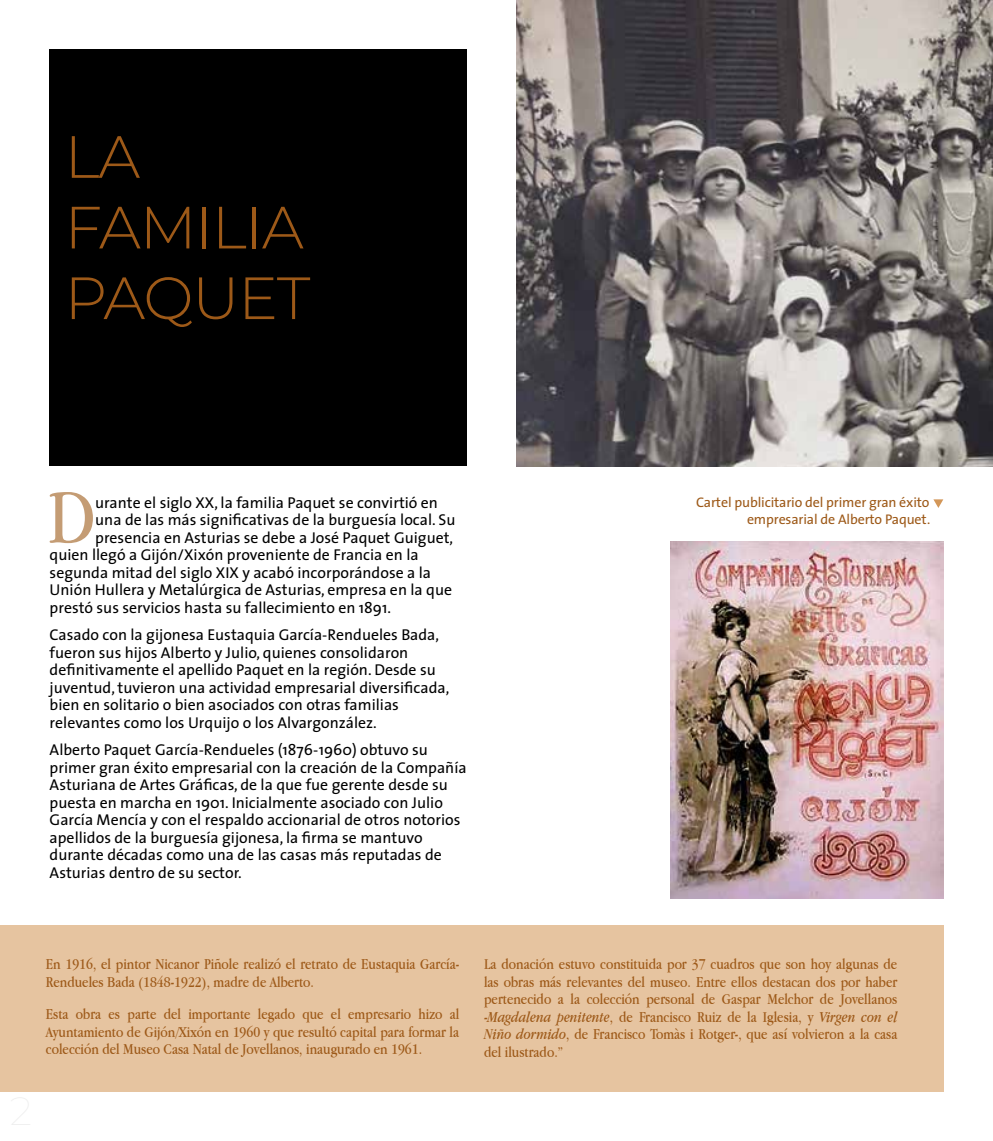
<style>
.page{position:relative;width:993px;height:1141px;background:#fff}
.page>*{position:absolute;margin:0;border:0;box-sizing:border-box;transform-origin:0 0}
.t1{font:79.27px "Apple Garamond";color:#c49c74}
.t2{font:300 59.5px/70.7px "Montserrat";letter-spacing:-.02em;color:#9d5918}
.t3{font:15.75px/17.5px "The Sans";color:#000}
.t4{font:15.75px/17.5px "Apple Garamond";color:#9d5918;text-align:justify}
.t5{font:14px/17.5px "The Sans";letter-spacing:-.01em;color:#9d5918;text-align:right}
.s1{font-style:italic}
</style>
<div class="page">
<div style="left:50px;top:50px;width:416px;height:416px;background:#000"></div>
<img style="left:516px;top:0;width:476px;height:466px">
<div style="left:0;top:925px;width:943px;height:166px;background:#e6c4a0"></div>
<img style="left:670px;top:542px;width:273px;height:357px">
<svg style="left:933px;top:499px;width:10px;height:9px"></svg>
<h2 class="t2" style="left:64px;top:121px;width:247px">LA<br>FAMILIA<br>PAQUET</h2>
<h1 class="t1" style="left:48px;top:470px;width:49px">D</h1>
<p class="t3" style="left:95px;top:493px;width:344px">urante el siglo XX, la familia Paquet se convirtió en</p>
<p class="t3" style="left:95px;top:511px;width:361px">una de las más significativas de la burguesía local. Su</p>
<p class="t3" style="left:95px;top:528px;width:359px">presencia en Asturias se debe a José Paquet Guiguet,</p>
<p class="t3" style="left:50px;top:546px;width:370px">quien llegó a Gijón/Xixón proveniente de Francia en la</p>
<p class="t3" style="left:50px;top:563px;width:383px">segunda mitad del siglo XIX y acabó incorporándose a la</p>
<p class="t3" style="left:50px;top:581px;width:404px">Unión Hullera y Metalúrgica de Asturias, empresa en la que</p>
<p class="t3" style="left:50px;top:598px;width:343px">prestó sus servicios hasta su fallecimiento en 1891.</p>
<p class="t3" style="left:50px;top:626px;width:401px">Casado con la gijonesa Eustaquia García-Rendueles Bada, fueron sus hijos Alberto y Julio, quienes consolidaron definitivamente el apellido Paquet en la región. Desde su juventud, tuvieron una actividad empresarial diversificada, bien en solitario o bien asociados con otras familias relevantes como los Urquijo o los Alvargonzález.</p>
<p class="t3" style="left:50px;top:741px;width:418px">Alberto Paquet García-Rendueles (1876-1960) obtuvo su primer gran éxito empresarial con la creación de la Compañía Asturiana de Artes Gráficas, de la que fue gerente desde su puesta en marcha en 1901. Inicialmente asociado con Julio García Mencía y con el respaldo accionarial de otros notorios apellidos de la burguesía gijonesa, la firma se mantuvo durante décadas como una de las casas más reputadas de Asturias dentro de su sector.</p>
<p class="t5" style="left:696px;top:493px;width:235px">Cartel publicitario del primer gran éxito empresarial de Alberto Paquet.</p>
<p class="t4" style="left:46px;top:955px;width:414px">En 1916, el pintor Nicanor Piñole realizó el retrato de Eustaquia García-<br>Rendueles Bada (1848-1922), madre de Alberto.</p>
<p class="t4" style="left:46px;top:1005px;width:414px">Esta obra es parte del importante legado que el empresario hizo al Ayuntamiento de Gijón/Xixón en 1960 y que resultó capital para formar la colección del Museo Casa Natal de Jovellanos, inaugurado en 1961.</p>
<p class="t4" style="left:484px;top:955px;width:415px">La donación estuvo constituida por 37 cuadros que son hoy algunas de las obras más relevantes del museo. Entre ellos destacan dos por haber pertenecido a la colección personal de Gaspar Melchor de Jovellanos -<span class="s1">Magdalena penitente</span>, de Francisco Ruiz de la Iglesia, y <span class="s1">Virgen con el Niño dormido</span>, de Francisco Tomàs i Rotger-, que así volvieron a la casa del ilustrado.”</p>
</div>
